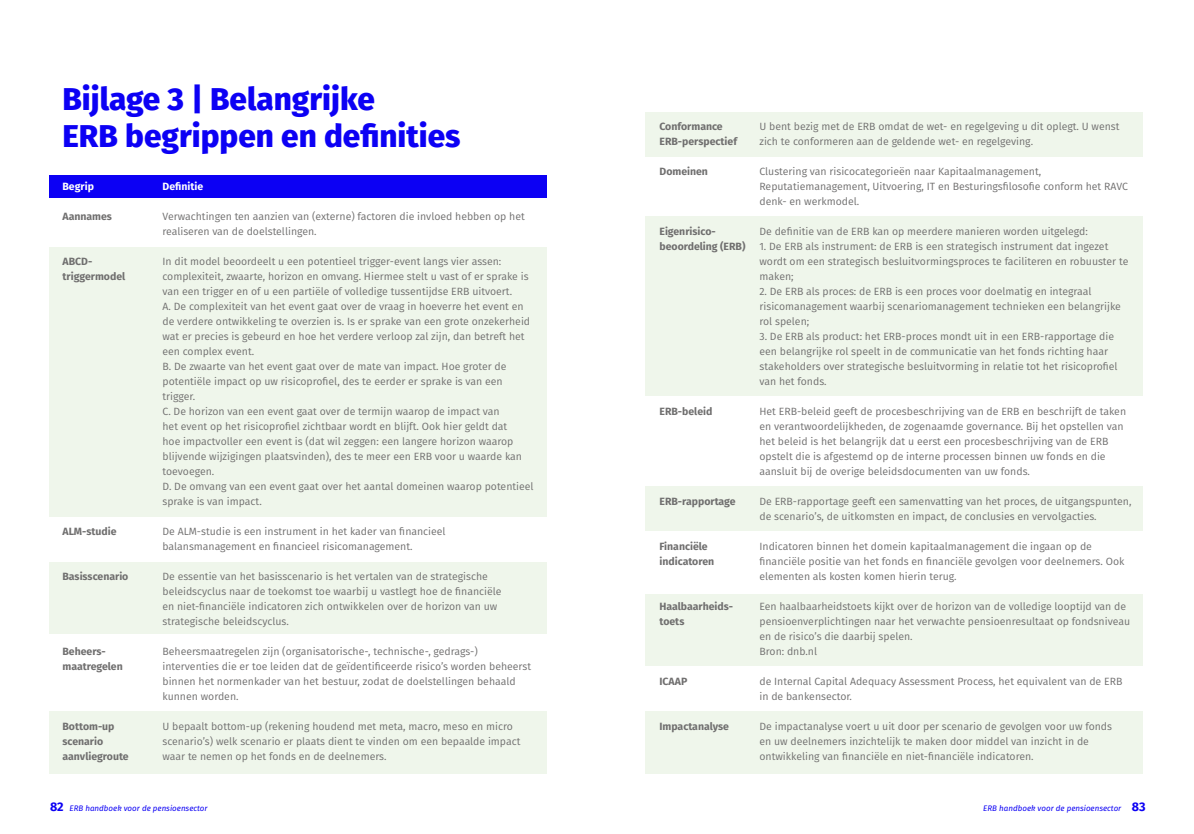
<style>
.page{position:relative;width:1194px;height:834px;background:#fff}
.page>*{position:absolute;margin:0;border:0;box-sizing:border-box;transform-origin:0 0}
.t1{font:800 31.5px/36.4px "Fira Sans";color:#0c00f4}
.t2{font:10.5px/15px "Fira Sans";color:#706f6f}
.t3{font:700 10.5px "Fira Sans";color:#706f6f}
.t4{font:700 10.5px "Fira Sans";color:#fff}
.t5{font:italic 8px "Fira Sans";color:#0c00f4}
.s1{font-weight:700;font-style:normal;font-size:12.5px}
</style>
<div class="page">
<div style="left:50px;top:248px;width:497px;height:270px;background:#eff6eb"></div>
<div style="left:50px;top:562px;width:497px;height:72px;background:#eff6eb"></div>
<div style="left:646px;top:112px;width:497px;height:46px;background:#eff6eb"></div>
<div style="left:646px;top:216px;width:497px;height:180px;background:#eff6eb"></div>
<div style="left:646px;top:594px;width:497px;height:72px;background:#eff6eb"></div>
<div style="left:646px;top:711px;width:497px;height:63px;background:#eff6eb"></div>
<div style="left:50px;top:711px;width:497px;height:63px;background:#eff6eb"></div>
<div style="left:646px;top:486px;width:497px;height:45px;background:#eff6eb"></div>
<div style="left:50px;top:176px;width:497px;height:22px;background:#0c00f4"></div>
<h1 class="t1" style="left:62px;top:79px;width:400px">Bijlage 3 | Belangrijke<br>ERB begrippen en defnities</h1>
<h2 class="t4" style="left:62px;top:177px;width:33px">Begrip</h2>
<h2 class="t4" style="left:163px;top:177px;width:42px">Defnitie</h2>
<p class="t3" style="left:62px;top:207px;width:51px">Aannames</p>
<p class="t2" style="left:163px;top:208px;width:364px">Verwachtingen ten aanzien van (externe) factoren die invloed hebben op het realiseren van de doelstellingen.</p>
<p class="t3" style="left:62px;top:252px;width:31px">ABCD-</p>
<p class="t2" style="left:163px;top:253px;width:340px">In dit model beoordeelt u een potentieel trigger-event langs vier assen:</p>
<p class="t3" style="left:62px;top:267px;width:64px">triggermodel</p>
<p class="t2" style="left:163px;top:268px;width:373px">complexiteit, zwaarte, horizon en omvang. Hiermee stelt u vast of er sprake is van een trigger en of u een partiële of volledige tussentijdse ERB uitvoert.<br>A. De complexiteit van het event gaat over de vraag in hoeverre het event en de verdere ontwikkeling te overzien is. Is er sprake van een grote onzekerheid wat er precies is gebeurd en hoe het verdere verloop zal zijn, dan betreft het een complex event.<br>B. De zwaarte van het event gaat over de mate van impact. Hoe groter de potentiële impact op uw risicoprofel, des te eerder er sprake is van een trigger.<br>C. De horizon van een event gaat over de termijn waarop de impact van<br>het event op het risicoprofel zichtbaar wordt en blijft. Ook hier geldt dat<br>hoe impactvoller een event is (dat wil zeggen: een langere horizon waarop blijvende wijzigingen plaatsvinden), des te meer een ERB voor u waarde kan toevoegen.<br>D. De omvang van een event gaat over het aantal domeinen waarop potentieel sprake is van impact.</p>
<p class="t3" style="left:62px;top:522px;width:56px">ALM-studie</p>
<p class="t2" style="left:163px;top:523px;width:285px">De ALM-studie is een instrument in het kader van fnancieel balansmanagement en fnancieel risicomanagement.</p>
<p class="t3" style="left:62px;top:567px;width:67px">Basisscenario</p>
<p class="t2" style="left:163px;top:568px;width:341px">De essentie van het basisscenario is het vertalen van de strategische beleidscyclus naar de toekomst toe waarbij u vastlegt hoe de fnanciële en niet-fnanciële indicatoren zich ontwikkelen over de horizon van uw strategische beleidscyclus.</p>
<p class="t3" style="left:62px;top:642px;width:45px">Beheers-</p>
<p class="t2" style="left:163px;top:644px;width:317px">Beheersmaatregelen zijn (organisatorische-, technische-, gedrags-)</p>
<p class="t3" style="left:62px;top:657px;width:62px">maatregelen</p>
<p class="t2" style="left:163px;top:659px;width:370px">interventies die er toe leiden dat de geïdentifceerde risico’s worden beheerst binnen het normenkader van het bestuur, zodat de doelstellingen behaald kunnen worden.</p>
<p class="t3" style="left:62px;top:717px;width:54px">Bottom-up</p>
<p class="t2" style="left:163px;top:719px;width:352px">U bepaalt bottom-up (rekening houdend met meta, macro, meso en micro</p>
<p class="t3" style="left:62px;top:732px;width:42px">scenario</p>
<p class="t2" style="left:163px;top:734px;width:360px">scenario’s) welk scenario er plaats dient te vinden om een bepaalde impact</p>
<p class="t3" style="left:62px;top:747px;width:68px">aanvliegroute</p>
<p class="t2" style="left:163px;top:749px;width:226px">waar te nemen op het fonds en de deelnemers.</p>
<p class="t3" style="left:659px;top:118px;width:65px">Conformance</p>
<p class="t2" style="left:760px;top:119px;width:362px">U bent bezig met de ERB omdat de wet- en regelgeving u dit oplegt. U wenst</p>
<p class="t3" style="left:659px;top:133px;width:80px">ERB-perspectief</p>
<p class="t2" style="left:760px;top:134px;width:275px">zich te conformeren aan de geldende wet- en regelgeving.</p>
<p class="t3" style="left:659px;top:163px;width:50px">Domeinen</p>
<p class="t2" style="left:760px;top:164px;width:370px">Clustering van risicocategorieën naar Kapitaalmanagement,<br>Reputatiemanagement, Uitvoering, IT en Besturingsflosofe conform het RAVC denk- en werkmodel.</p>
<p class="t3" style="left:659px;top:223px;width:58px">Eigenrisico-</p>
<p class="t2" style="left:760px;top:224px;width:330px">De defnitie van de ERB kan op meerdere manieren worden uitgelegd:</p>
<p class="t3" style="left:659px;top:238px;width:88px">beoordeling (ERB)</p>
<p class="t2" style="left:760px;top:239px;width:370px">1. De ERB als instrument: de ERB is een strategisch instrument dat ingezet wordt om een strategisch besluitvormingsproces te faciliteren en robuuster te maken;</p>
<p class="t2" style="left:760px;top:284px;width:363px">2. De ERB als proces: de ERB is een proces voor doelmatig en integraal risicomanagement waarbij scenariomanagement technieken een belangrijke rol spelen;</p>
<p class="t2" style="left:760px;top:329px;width:360px">3. De ERB als product: het ERB-proces mondt uit in een ERB-rapportage die een belangrijke rol speelt in de communicatie van het fonds richting haar stakeholders over strategische besluitvorming in relatie tot het risicoprofel van het fonds.</p>
<p class="t3" style="left:659px;top:403px;width:54px">ERB-beleid</p>
<p class="t2" style="left:760px;top:404px;width:368px">Het ERB-beleid geeft de procesbeschrijving van de ERB en beschrijft de taken en verantwoordelijkheden, de zogenaamde governance. Bij het opstellen van het beleid is het belangrijk dat u eerst een procesbeschrijving van de ERB opstelt die is afgestemd op de interne processen binnen uw fonds en die aansluit bij de overige beleidsdocumenten van uw fonds.</p>
<p class="t3" style="left:659px;top:493px;width:78px">ERB-rapportage</p>
<p class="t2" style="left:760px;top:494px;width:373px">De ERB-rapportage geeft een samenvatting van het proces, de uitgangspunten, de scenario’s, de uitkomsten en impact, de conclusies en vervolgacties.</p>
<p class="t3" style="left:659px;top:538px;width:50px">Financiële</p>
<p class="t2" style="left:760px;top:539px;width:334px">Indicatoren binnen het domein kapitaalmanagement die ingaan op de</p>
<p class="t3" style="left:659px;top:553px;width:56px">indicatoren</p>
<p class="t2" style="left:760px;top:554px;width:366px">fnanciële positie van het fonds en fnanciële gevolgen voor deelnemers. Ook elementen als kosten komen hierin terug.</p>
<p class="t3" style="left:659px;top:598px;width:75px">Haalbaarheids-</p>
<p class="t2" style="left:760px;top:599px;width:368px">Een haalbaarheidstoets kijkt over de horizon van de volledige looptijd van de</p>
<p class="t3" style="left:659px;top:613px;width:26px">toets</p>
<p class="t2" style="left:760px;top:614px;width:372px">pensioenverplichtingen naar het verwachte pensioenresultaat op fondsniveau en de risico’s die daarbij spelen.<br>Bron: dnb.nl</p>
<p class="t3" style="left:659px;top:673px;width:29px">ICAAP</p>
<p class="t2" style="left:760px;top:674px;width:364px">de Internal Capital Adequacy Assessment Process, het equivalent van de ERB in de bankensector.</p>
<p class="t3" style="left:659px;top:718px;width:71px">Impactanalyse</p>
<p class="t2" style="left:760px;top:719px;width:354px">De impactanalyse voert u uit door per scenario de gevolgen voor uw fonds en uw deelnemers inzichtelijk te maken door middel van inzicht in de ontwikkeling van fnanciële en niet-fnanciële indicatoren.</p>
<p class="t5" style="left:50px;top:802px;width:159px"><span class="s1">82</span> ERB handboek voor de pensioensector</p>
<p class="t5" style="left:983px;top:802px;width:164px">ERB handboek voor de pensioensector <span class="s1">83</span></p>
</div>
